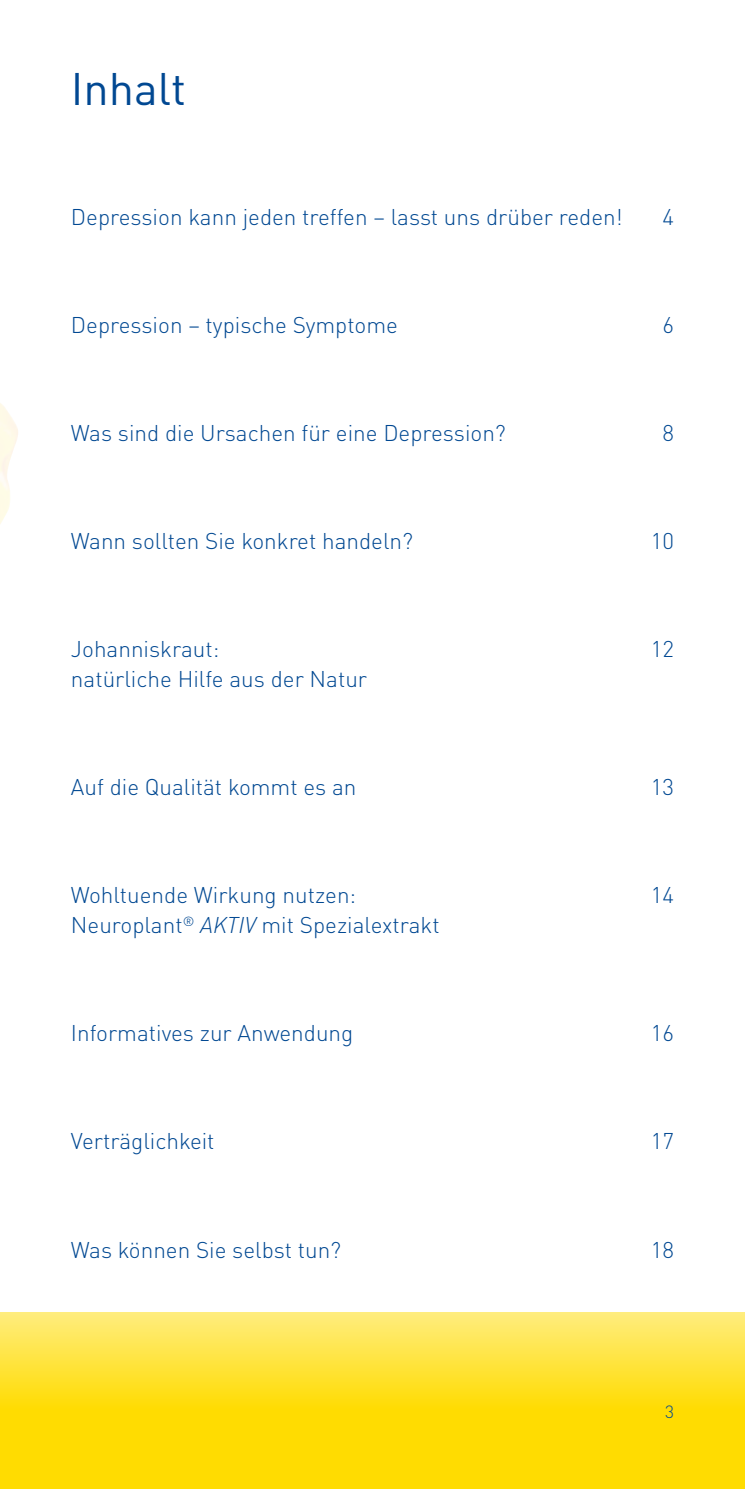
<style>
.page{position:relative;width:745px;height:1489px;background:#fff}
.page>*{position:absolute;margin:0;border:0;box-sizing:border-box;transform-origin:0 0}
.t1{font:45px "DINOT";color:#014892}
.t2{font:300 22.5px "DIN Pro";color:#014892}
.t3{font:300 17.5px "DIN Pro";color:#014892}
.s1{font-style:italic}
</style>
<div class="page">
<svg style="left:0;top:1312px;width:744px;height:176px"></svg>
<h1 class="t1" style="left:71px;top:61px;width:117px">Inhalt</h1>
<p class="t2" style="left:71px;top:200px;width:553px">Depression kann jeden treffen – lasst uns drüber reden!</p>
<p class="t2" style="left:662px;top:200px;width:13px">4</p>
<p class="t2" style="left:71px;top:308px;width:328px">Depression – typische Symptome</p>
<p class="t2" style="left:662px;top:308px;width:13px">6</p>
<p class="t2" style="left:71px;top:416px;width:436px">Was sind die Ursachen für eine Depression?</p>
<p class="t2" style="left:662px;top:416px;width:13px">8</p>
<p class="t2" style="left:71px;top:524px;width:343px">Wann sollten Sie konkret handeln?</p>
<p class="t2" style="left:650px;top:524px;width:25px">10</p>
<p class="t2" style="left:71px;top:632px;width:150px">Johanniskraut:</p>
<p class="t2" style="left:650px;top:632px;width:25px">12</p>
<p class="t2" style="left:71px;top:662px;width:297px">natürliche Hilfe aus der Natur</p>
<p class="t2" style="left:71px;top:770px;width:287px">Auf die Qualität kommt es an</p>
<p class="t2" style="left:650px;top:770px;width:25px">13</p>
<p class="t2" style="left:71px;top:877px;width:286px">Wohltuende Wirkung nutzen:</p>
<p class="t2" style="left:650px;top:877px;width:25px">14</p>
<p class="t2" style="left:71px;top:907px;width:370px">Neuroplant<sup>®</sup> <span class="s1">AKTIV</span> mit Spezialextrakt</p>
<p class="t2" style="left:71px;top:1015px;width:284px">Informatives zur Anwendung</p>
<p class="t2" style="left:650px;top:1015px;width:25px">16</p>
<p class="t2" style="left:71px;top:1123px;width:145px">Verträglichkeit</p>
<p class="t2" style="left:650px;top:1123px;width:25px">17</p>
<p class="t2" style="left:71px;top:1231px;width:272px">Was können Sie selbst tun?</p>
<p class="t2" style="left:650px;top:1231px;width:25px">18</p>
<p class="t3" style="left:664px;top:1398px;width:10px">3</p>
</div>
